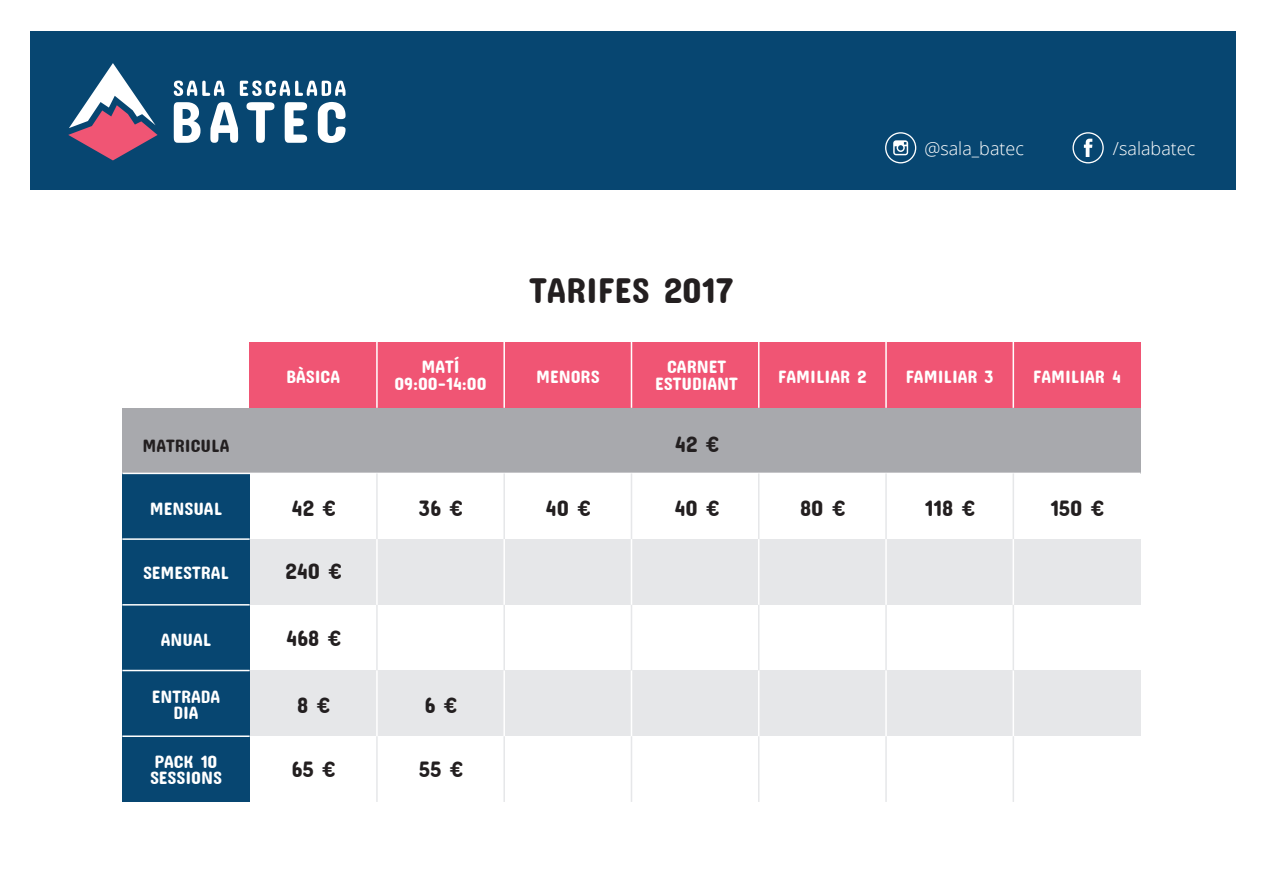
<style>
.page{position:relative;width:1263px;height:893px;background:#fff}
.page>*{position:absolute;margin:0;border:0;box-sizing:border-box;transform-origin:0 0}
.t1{font:36px "Concert One";color:#231f20}
.t2{font:22.5px "Concert One";color:#231f20}
.t3{font:18px/16.5px "Concert One";color:#fff;text-align:center}
.t4{font:300 18px "Open Sans";color:#fff}
.t5{font:18px "Concert One";color:#231f20}
</style>
<div class="page">
<div style="left:122px;top:408px;width:1018px;height:65px;background:#a8a9ad"></div>
<div style="left:30px;top:31px;width:1205px;height:159px;background:#074671"></div>
<svg style="left:174px;top:102px;width:26px;height:41px"></svg>
<svg style="left:210px;top:102px;width:28px;height:41px"></svg>
<svg style="left:246px;top:102px;width:28px;height:41px"></svg>
<svg style="left:285px;top:102px;width:22px;height:41px"></svg>
<svg style="left:318px;top:102px;width:27px;height:41px"></svg>
<svg style="left:174px;top:81px;width:50px;height:15px"></svg>
<svg style="left:240px;top:81px;width:106px;height:15px"></svg>
<svg style="left:68px;top:63px;width:90px;height:97px"></svg>
<div style="left:250px;top:342px;width:127px;height:66px;background:#f05574"></div>
<div style="left:377px;top:342px;width:127px;height:66px;background:#f05574"></div>
<div style="left:504px;top:342px;width:127px;height:66px;background:#f05574"></div>
<div style="left:631px;top:342px;width:128px;height:66px;background:#f05574"></div>
<div style="left:759px;top:342px;width:127px;height:66px;background:#f05574"></div>
<div style="left:886px;top:342px;width:127px;height:66px;background:#f05574"></div>
<div style="left:1013px;top:342px;width:127px;height:66px;background:#f05574"></div>
<div style="left:122px;top:473px;width:128px;height:66px;background:#074671"></div>
<div style="left:122px;top:539px;width:128px;height:66px;background:#074671"></div>
<div style="left:122px;top:605px;width:128px;height:65px;background:#074671"></div>
<div style="left:122px;top:670px;width:128px;height:66px;background:#074671"></div>
<div style="left:122px;top:736px;width:128px;height:66px;background:#074671"></div>
<div style="left:250px;top:539px;width:890px;height:66px;background:#e6e7e9"></div>
<div style="left:250px;top:670px;width:890px;height:66px;background:#e6e7e9"></div>
<hr style="left:376px;top:473px;width:2px;height:329px;background:#fff">
<hr style="left:503px;top:473px;width:2px;height:329px;background:#fff">
<hr style="left:631px;top:473px;width:1px;height:329px;background:#fff">
<hr style="left:758px;top:473px;width:1px;height:329px;background:#fff">
<hr style="left:885px;top:473px;width:2px;height:329px;background:#fff">
<hr style="left:1012px;top:473px;width:2px;height:329px;background:#fff">
<hr style="left:376px;top:342px;width:2px;height:66px;background:#fff">
<hr style="left:503px;top:342px;width:2px;height:66px;background:#fff">
<hr style="left:631px;top:342px;width:1px;height:66px;background:#fff">
<hr style="left:758px;top:342px;width:1px;height:66px;background:#fff">
<hr style="left:885px;top:342px;width:2px;height:66px;background:#fff">
<hr style="left:1012px;top:342px;width:2px;height:66px;background:#fff">
<hr style="left:376px;top:736px;width:2px;height:66px;background:#e6e7e9">
<hr style="left:503px;top:736px;width:2px;height:66px;background:#e6e7e9">
<hr style="left:631px;top:736px;width:1px;height:66px;background:#e6e7e9">
<hr style="left:758px;top:736px;width:1px;height:66px;background:#e6e7e9">
<hr style="left:885px;top:736px;width:2px;height:66px;background:#e6e7e9">
<hr style="left:1012px;top:736px;width:2px;height:66px;background:#e6e7e9">
<hr style="left:376px;top:605px;width:2px;height:65px;background:#e6e7e9">
<hr style="left:503px;top:605px;width:2px;height:65px;background:#e6e7e9">
<hr style="left:631px;top:605px;width:1px;height:65px;background:#e6e7e9">
<hr style="left:758px;top:605px;width:1px;height:65px;background:#e6e7e9">
<hr style="left:885px;top:605px;width:2px;height:65px;background:#e6e7e9">
<hr style="left:1012px;top:605px;width:2px;height:65px;background:#e6e7e9">
<hr style="left:122px;top:538px;width:128px;height:2px;background:#fff">
<hr style="left:122px;top:604px;width:128px;height:2px;background:#fff">
<hr style="left:122px;top:670px;width:128px;height:1px;background:#fff">
<hr style="left:122px;top:735px;width:128px;height:2px;background:#fff">
<svg style="left:885px;top:132px;width:31px;height:31px"></svg>
<svg style="left:1072px;top:132px;width:32px;height:31px"></svg>
<hr style="left:122px;top:473px;width:1018px;height:1px;background:#fff">
<hr style="left:376px;top:473px;width:2px;height:66px;background:#e6e7e9">
<hr style="left:503px;top:473px;width:2px;height:66px;background:#e6e7e9">
<hr style="left:631px;top:473px;width:1px;height:66px;background:#e6e7e9">
<hr style="left:758px;top:473px;width:1px;height:66px;background:#e6e7e9">
<hr style="left:885px;top:473px;width:2px;height:66px;background:#e6e7e9">
<hr style="left:1012px;top:473px;width:2px;height:66px;background:#e6e7e9">
<p class="t4" style="left:924px;top:136px;width:101px">@sala_batec</p>
<p class="t4" style="left:1113px;top:136px;width:84px">/salabatec</p>
<h1 class="t1" style="left:529px;top:268px;width:206px">TARIFES 2017</h1>
<p class="t3" style="left:394px;top:358px;width:94px">MATÍ<br>09:00-14:00</p>
<p class="t3" style="left:655px;top:358px;width:84px">CARNET<br>ESTUDIANT</p>
<p class="t3" style="left:286px;top:368px;width:55px">BÀSICA</p>
<p class="t3" style="left:536px;top:368px;width:65px">MENORS</p>
<p class="t3" style="left:778px;top:368px;width:90px">FAMILIAR 2</p>
<p class="t3" style="left:906px;top:368px;width:89px">FAMILIAR 3</p>
<p class="t3" style="left:1033px;top:368px;width:89px">FAMILIAR 4</p>
<p class="t5" style="left:143px;top:434px;width:88px">MATRICULA</p>
<p class="t2" style="left:675px;top:430px;width:45px">42 €</p>
<p class="t3" style="left:150px;top:499px;width:74px">MENSUAL</p>
<p class="t2" style="left:291px;top:494px;width:45px">42 €</p>
<p class="t2" style="left:419px;top:494px;width:45px">36 €</p>
<p class="t2" style="left:546px;top:494px;width:46px">40 €</p>
<p class="t2" style="left:674px;top:494px;width:46px">40 €</p>
<p class="t2" style="left:800px;top:494px;width:46px">80 €</p>
<p class="t2" style="left:925px;top:494px;width:51px">118 €</p>
<p class="t2" style="left:1050px;top:494px;width:55px">150 €</p>
<p class="t3" style="left:143px;top:563px;width:88px">SEMESTRAL</p>
<p class="t2" style="left:285px;top:557px;width:58px">240 €</p>
<p class="t3" style="left:161px;top:630px;width:52px">ANUAL</p>
<p class="t2" style="left:286px;top:624px;width:56px">468 €</p>
<p class="t3" style="left:152px;top:688px;width:70px">ENTRADA<br>DIA</p>
<p class="t3" style="left:150px;top:753px;width:74px;text-align:left">PACK 10<br>SESSIONS</p>
<p class="t2" style="left:297px;top:691px;width:34px">8 €</p>
<p class="t2" style="left:292px;top:755px;width:45px">65 €</p>
<p class="t2" style="left:425px;top:691px;width:34px">6 €</p>
<p class="t2" style="left:419px;top:755px;width:45px">55 €</p>
</div>
